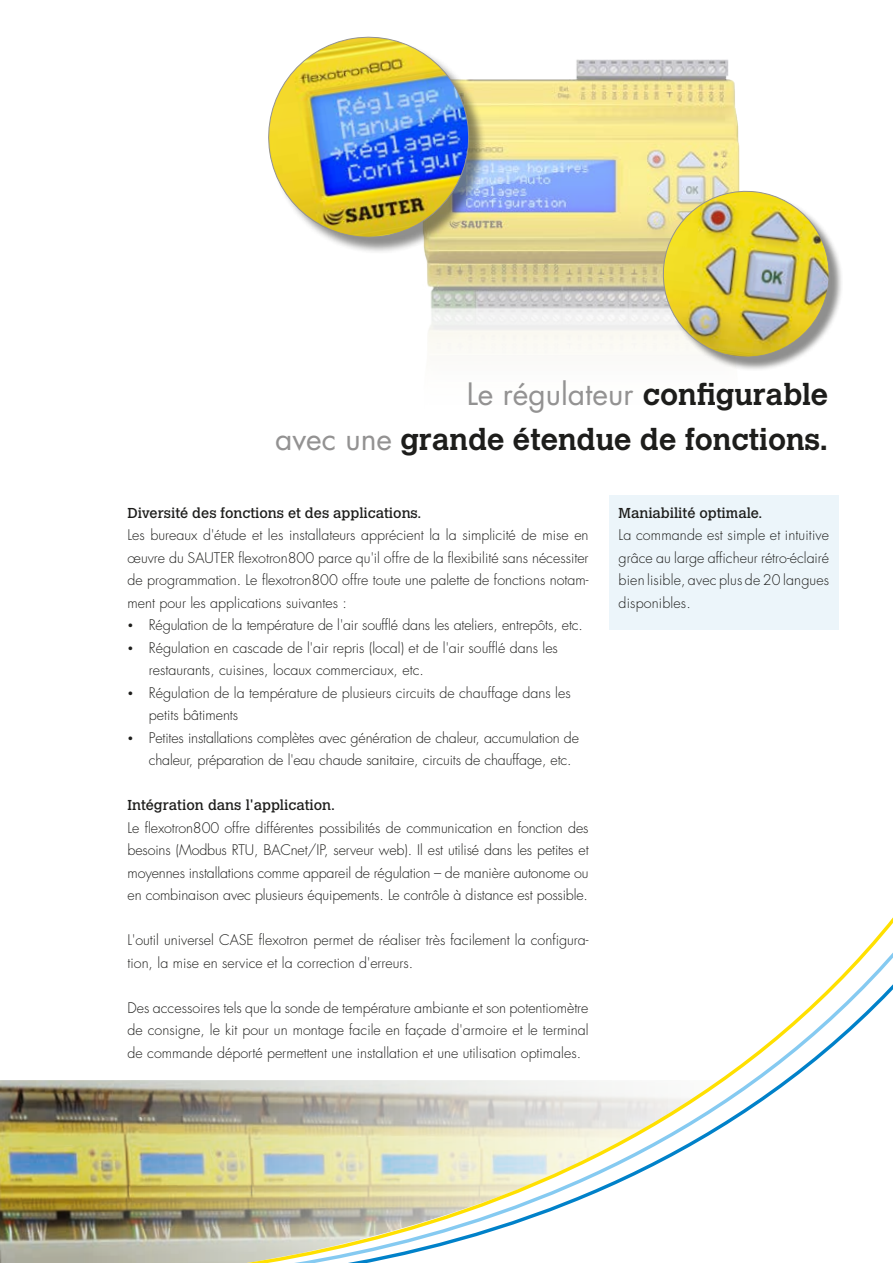
<style>
.page{position:relative;width:893px;height:1263px;background:#fff}
.page>*{position:absolute;margin:0;border:0;box-sizing:border-box;transform-origin:0 0}
.t1{font:700 30px "Calvert MT Pro";color:#1d1d1b}
.t2{font:30px "Futura";color:#939292}
.t3{font:300 14.25px/22.5px "Futura";color:#1d1d1b;text-align:justify}
.t4{font:14.25px "Calvert MT Pro";color:#1d1d1b}
.s1{font-family:"Calvert MT Pro";font-weight:700;color:#1d1d1b}
.s2{font-family:"Futura";font-weight:400;color:#939292}
.s3{font-size:9.75px}
</style>
<div class="page">
<img style="left:425px;top:59px;width:315px;height:290px">
<div style="left:665px;top:193px;width:178px;height:178px;background:#1d1d1b;opacity:.5"></div>
<img style="left:658px;top:186px;width:176px;height:176px">
<div style="left:271px;top:39px;width:215px;height:216px;background:#1d1d1b;opacity:.5"></div>
<img style="left:268px;top:36px;width:208px;height:209px">
<img style="left:1px;top:1080px;width:27px;height:183px">
<img style="left:28px;top:948px;width:865px;height:315px">
<img style="left:0;top:1080px;width:1px;height:183px">
<div style="left:609px;top:495px;width:230px;height:134px;background:#ecf5fa"></div>
<h1 class="t2" style="left:467px;top:375px;width:363px">Le régulateur <span class="s1">configurable</span></h1>
<h1 class="t1" style="left:275px;top:420px;width:555px"><span class="s2">avec une</span> grande étendue de fonctions.</h1>
<p class="t4" style="left:128px;top:504px;width:295px">Diversité des fonctions et des applications.</p>
<p class="t3" style="left:128px;top:524px;width:463px">Les bureaux d'étude et les installateurs apprécient la la simplicité de mise en œuvre du SAUTER flexotron800 parce qu'il offre de la flexibilité sans nécessiter de programmation. Le flexotron800 offre toute une palette de fonctions notam&shy;ment pour les applications suivantes :</p>
<p class="t3" style="left:128px;top:614px;width:457px"><span class="s3">•</span> Régulation de la température de l'air soufflé dans les ateliers, entrepôts, etc.</p>
<p class="t3" style="left:149px;top:636px;width:411px;text-indent:-21px"><span class="s3">•</span> Régulation en cascade de l'air repris (local) et de l'air soufflé dans les restaurants, cuisines, locaux commerciaux, etc.</p>
<p class="t3" style="left:149px;top:681px;width:423px;text-indent:-21px"><span class="s3">•</span> Régulation de la température de plusieurs circuits de chauffage dans les petits bâtiments</p>
<p class="t3" style="left:149px;top:726px;width:432px;text-indent:-21px"><span class="s3">•</span> Petites installations complètes avec génération de chaleur, accumulation de chaleur, préparation de l'eau chaude sanitaire, circuits de chauffage, etc.</p>
<p class="t4" style="left:128px;top:797px;width:209px">Intégration dans l'application.</p>
<p class="t3" style="left:128px;top:816px;width:463px">Le flexotron800 offre différentes possibilités de communication en fonction des besoins (Modbus RTU, BACnet/IP, serveur web). Il est utilisé dans les petites et moyennes installations comme appareil de régulation – de manière autonome ou en combinaison avec plusieurs équipements. Le contrôle à distance est possible.</p>
<p class="t3" style="left:128px;top:929px;width:462px">L'outil universel CASE flexotron permet de réaliser très facilement la configura&shy;tion, la mise en service et la correction d'erreurs.</p>
<p class="t3" style="left:128px;top:996px;width:463px">Des accessoires tels que la sonde de température ambiante et son potentiomètre de consigne, le kit pour un montage facile en façade d'armoire et le terminal de commande déporté permettent une installation et une utilisation optimales.</p>
<p class="t4" style="left:619px;top:504px;width:145px">Maniabilité optimale.</p>
<p class="t3" style="left:619px;top:524px;width:212px">La commande est simple et intuitive grâce au large afficheur rétro-éclairé bien lisible, avec plus de 20 langues disponibles.</p>
</div>
